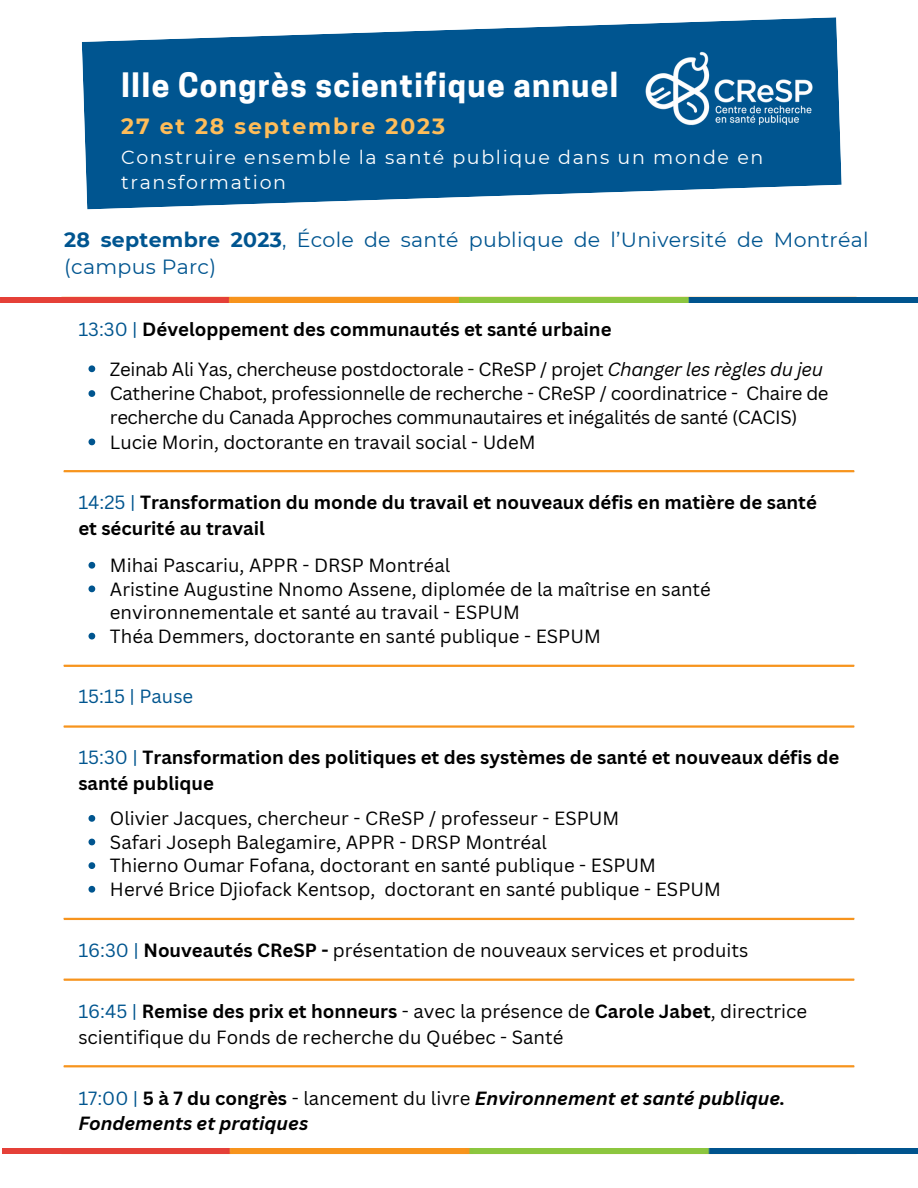
<style>
.page{position:relative;width:918px;height:1188px;background:#fff}
.page>*{position:absolute;margin:0;border:0;box-sizing:border-box;transform-origin:0 0}
.t1{font:700 31.65px "Cooper Hewitt";letter-spacing:.04em;color:#fff}
.t2{font:700 22.05px "Montserrat";letter-spacing:.085em;color:#ffbd59}
.t3{font:20.55px/27px "Montserrat";letter-spacing:.015em;color:#005590}
.t4{font:19.05px/24.8px "Montserrat";letter-spacing:.085em;color:#fff}
.t5{font:18.6px/23.7px "Canva Sans";color:#000}
.t6{font:700 18.6px/25.8px "Canva Sans";color:#000}
.t7{font:18.6px/23.7px "Canva Sans";letter-spacing:-.02em;color:#000}
.t8{font:italic 700 18.6px/25.8px "Canva Sans";color:#000}
.t9{font:18.6px "Canva Sans";color:#00558f}
.s1{font-weight:700}
.s2{font-weight:400;color:#00558f}
.s3{font-style:italic}
.s4{color:#00558f}
.s5{font-weight:400;font-style:normal;color:#00558f}
.s6{font-style:normal}
.s7{font-weight:400;font-style:normal}
</style>
<div class="page">
<svg style="left:89px;top:365px;width:6px;height:7px"></svg>
<svg style="left:89px;top:390px;width:6px;height:7px"></svg>
<svg style="left:89px;top:439px;width:6px;height:6px"></svg>
<svg style="left:89px;top:562px;width:6px;height:7px"></svg>
<svg style="left:89px;top:586px;width:6px;height:6px"></svg>
<svg style="left:89px;top:633px;width:6px;height:7px"></svg>
<svg style="left:89px;top:815px;width:6px;height:7px"></svg>
<svg style="left:89px;top:839px;width:6px;height:6px"></svg>
<svg style="left:89px;top:862px;width:6px;height:7px"></svg>
<svg style="left:89px;top:886px;width:6px;height:7px"></svg>
<hr style="left:64px;top:470px;width:790px;height:2px;background:#f7941d">
<hr style="left:64px;top:665px;width:790px;height:2px;background:#f7941d">
<hr style="left:64px;top:725px;width:790px;height:3px;background:#f7941d">
<hr style="left:64px;top:918px;width:790px;height:2px;background:#f7941d">
<hr style="left:64px;top:979px;width:790px;height:2px;background:#f7941d">
<hr style="left:64px;top:1065px;width:790px;height:2px;background:#f7941d">
<svg style="left:82px;top:17px;width:760px;height:192px;fill:#005590"></svg>
<img style="left:626px;top:29px;width:207px;height:119px">
<img style="left:0;top:297px;width:918px;height:6px">
<img style="left:3px;top:1148px;width:915px;height:6px">
<p class="t1" style="left:121px;top:74px;width:498px">IIIe Congrès scientifique annuel</p>
<p class="t2" style="left:121px;top:113px;width:325px">27 et 28 septembre 2023</p>
<p class="t4" style="left:121px;top:145px;width:644px">Construire ensemble la santé publique dans un monde en transformation</p>
<p class="t3" style="left:64px;top:226px;width:806px"><span class="s1">28 septembre 2023</span>, École de santé publique de l’Université de Montréal (campus Parc)</p>
<p class="t6" style="left:78px;top:316px;width:535px"><span class="s2">13:30 |</span> Développement des communautés et santé urbaine</p>
<p class="t7" style="left:110px;top:356px;width:715px">Zeinab Ali Yas, chercheuse postdoctorale - CReSP / projet <span class="s3">Changer les règles du jeu</span></p>
<p class="t7" style="left:110px;top:381px;width:720px">Catherine Chabot, professionnelle de recherche - CReSP / coordinatrice - Chaire de recherche du Canada Approches communautaires et inégalités de santé (CACIS)</p>
<p class="t5" style="left:110px;top:430px;width:427px">Lucie Morin, doctorante en travail social - UdeM</p>
<p class="t6" style="left:78px;top:489px;width:740px"><span class="s2">14:25 |</span> Transformation du monde du travail et nouveaux défis en matière de santé et sécurité au travail</p>
<p class="t5" style="left:110px;top:553px;width:342px">Mihai Pascariu, APPR - DRSP Montréal</p>
<p class="t5" style="left:110px;top:577px;width:602px">Aristine Augustine Nnomo Assene, diplomée de la maîtrise en santé environnementale et santé au travail - ESPUM</p>
<p class="t5" style="left:110px;top:624px;width:492px">Théa Demmers, doctorante en santé publique - ESPUM</p>
<p class="t9" style="left:78px;top:683px;width:116px">15:15 | Pause</p>
<p class="t6" style="left:78px;top:744px;width:763px"><span class="s2">15:30 |</span> Transformation des politiques et des systèmes de santé et nouveaux défis de santé publique</p>
<p class="t5" style="left:110px;top:806px;width:511px">Olivier Jacques, chercheur - CReSP / professeur - ESPUM</p>
<p class="t5" style="left:110px;top:830px;width:438px">Safari Joseph Balegamire, APPR - DRSP Montréal</p>
<p class="t5" style="left:110px;top:853px;width:547px">Thierno Oumar Fofana, doctorant en santé publique - ESPUM</p>
<p class="t5" style="left:110px;top:877px;width:612px">Hervé Brice Djiofack Kentsop, doctorant en santé publique - ESPUM</p>
<p class="t5" style="left:78px;top:938px;width:672px"><span class="s4">16:30 |</span> <span class="s1">Nouveautés CReSP -</span> présentation de nouveaux services et produits</p>
<p class="t5" style="left:78px;top:998px;width:730px;line-height:25.8px"><span class="s4">16:45 |</span> <span class="s1">Remise des prix et honneurs</span> - avec la présence de <span class="s1">Carole Jabet</span>, directrice scientifique du Fonds de recherche du Québec - Santé</p>
<p class="t8" style="left:78px;top:1084px;width:708px"><span class="s5">17:00 |</span> <span class="s6">5 à 7 du congrès</span> <span class="s7">- lancement du livre</span> Environnement et santé publique.<br>Fondements et pratiques</p>
</div>
